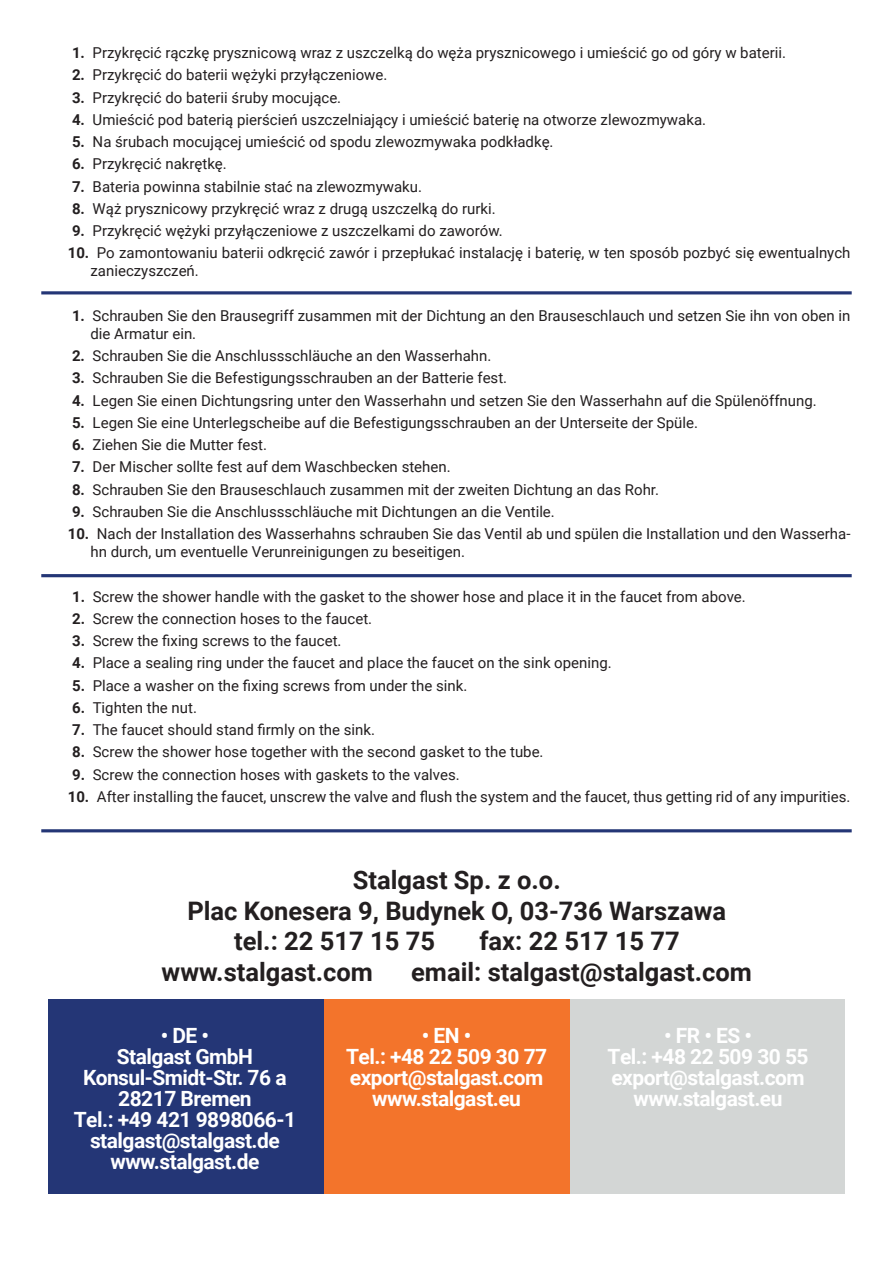
<style>
.page{position:relative;width:893px;height:1263px;background:#fff}
.page>*{position:absolute;margin:0;border:0;box-sizing:border-box;transform-origin:0 0}
.t1{font:700 25.5px "Roboto";color:#231f20}
.t2{font:700 21px/21px "Roboto";letter-spacing:-.025em;color:#fff;text-align:center}
.t3{font:15px/18px "Roboto";color:#231f20}
.s1{font-weight:700}
</style>
<div class="page">
<hr style="left:41px;top:291px;width:811px;height:3px;background:#243676">
<hr style="left:41px;top:574px;width:811px;height:3px;background:#243676">
<hr style="left:41px;top:829px;width:811px;height:3px;background:#243676">
<div style="left:570px;top:999px;width:275px;height:195px;background:#d3d6d5"></div>
<div style="left:323px;top:999px;width:247px;height:195px;background:#f3742b"></div>
<div style="left:48px;top:999px;width:276px;height:195px;background:#243676"></div>
<p class="t3" style="left:72px;top:43px;width:715px"><span class="s1">1.</span> Przykręcić rączkę prysznicową wraz z uszczelką do węża prysznicowego i umieścić go od góry w baterii.</p>
<p class="t3" style="left:72px;top:66px;width:317px"><span class="s1">2.</span> Przykręcić do baterii wężyki przyłączeniowe.</p>
<p class="t3" style="left:72px;top:88px;width:271px"><span class="s1">3.</span> Przykręcić do baterii śruby mocujące.</p>
<p class="t3" style="left:72px;top:110px;width:636px"><span class="s1">4.</span> Umieścić pod baterią pierścień uszczelniający i umieścić baterię na otworze zlewozmywaka.</p>
<p class="t3" style="left:72px;top:132px;width:483px"><span class="s1">5.</span> Na śrubach mocującej umieścić od spodu zlewozmywaka podkładkę.</p>
<p class="t3" style="left:72px;top:155px;width:156px"><span class="s1">6.</span> Przykręcić nakrętkę.</p>
<p class="t3" style="left:72px;top:177px;width:352px"><span class="s1">7.</span> Bateria powinna stabilnie stać na zlewozmywaku.</p>
<p class="t3" style="left:72px;top:199px;width:425px"><span class="s1">8.</span> Wąż prysznicowy przykręcić wraz z drugą uszczelką do rurki.</p>
<p class="t3" style="left:72px;top:221px;width:432px"><span class="s1">9.</span> Przykręcić wężyki przyłączeniowe z uszczelkami do zaworów.</p>
<p class="t3" style="left:91px;top:244px;width:761px;text-indent:-23px"><span class="s1">10.</span> Po zamontowaniu baterii odkręcić zawór i przepłukać instalację i baterię, w ten sposób pozbyć się ewentualnych zanieczyszczeń.</p>
<p class="t3" style="left:91px;top:306px;width:761px;text-indent:-18px"><span class="s1">1.</span> Schrauben Sie den Brausegriff zusammen mit der Dichtung an den Brauseschlauch und setzen Sie ihn von oben in die Armatur ein.</p>
<p class="t3" style="left:72px;top:346px;width:421px"><span class="s1">2.</span> Schrauben Sie die Anschlussschläuche an den Wasserhahn.</p>
<p class="t3" style="left:72px;top:369px;width:437px"><span class="s1">3.</span> Schrauben Sie die Befestigungsschrauben an der Batterie fest.</p>
<p class="t3" style="left:72px;top:391px;width:746px"><span class="s1">4.</span> Legen Sie einen Dichtungsring unter den Wasserhahn und setzen Sie den Wasserhahn auf die Spülenöffnung.</p>
<p class="t3" style="left:72px;top:413px;width:628px"><span class="s1">5.</span> Legen Sie eine Unterlegscheibe auf die Befestigungsschrauben an der Unterseite der Spüle.</p>
<p class="t3" style="left:72px;top:435px;width:197px"><span class="s1">6.</span> Ziehen Sie die Mutter fest.</p>
<p class="t3" style="left:72px;top:458px;width:380px"><span class="s1">7.</span> Der Mischer sollte fest auf dem Waschbecken stehen.</p>
<p class="t3" style="left:72px;top:480px;width:588px"><span class="s1">8.</span> Schrauben Sie den Brauseschlauch zusammen mit der zweiten Dichtung an das Rohr.</p>
<p class="t3" style="left:72px;top:502px;width:484px"><span class="s1">9.</span> Schrauben Sie die Anschlussschläuche mit Dichtungen an die Ventile.</p>
<p class="t3" style="left:91px;top:524px;width:761px;text-indent:-23px"><span class="s1">10.</span> Nach der Installation des Wasserhahns schrauben Sie das Ventil ab und spülen die Installation und den Wasserha&shy;hn durch, um eventuelle Verunreinigungen zu beseitigen.</p>
<p class="t3" style="left:72px;top:587px;width:675px"><span class="s1">1.</span> Screw the shower handle with the gasket to the shower hose and place it in the faucet from above.</p>
<p class="t3" style="left:72px;top:609px;width:302px"><span class="s1">2.</span> Screw the connection hoses to the faucet.</p>
<p class="t3" style="left:72px;top:631px;width:271px"><span class="s1">3.</span> Screw the fixing screws to the faucet.</p>
<p class="t3" style="left:72px;top:654px;width:541px"><span class="s1">4.</span> Place a sealing ring under the faucet and place the faucet on the sink opening.</p>
<p class="t3" style="left:72px;top:676px;width:397px"><span class="s1">5.</span> Place a washer on the fixing screws from under the sink.</p>
<p class="t3" style="left:72px;top:698px;width:126px"><span class="s1">6.</span> Tighten the nut.</p>
<p class="t3" style="left:72px;top:720px;width:305px"><span class="s1">7.</span> The faucet should stand firmly on the sink.</p>
<p class="t3" style="left:72px;top:742px;width:473px"><span class="s1">8.</span> Screw the shower hose together with the second gasket to the tube.</p>
<p class="t3" style="left:72px;top:765px;width:389px"><span class="s1">9.</span> Screw the connection hoses with gaskets to the valves.</p>
<p class="t3" style="left:68px;top:787px;width:784px"><span class="s1">10.</span> After installing the faucet, unscrew the valve and flush the system and the faucet, thus getting rid of any impurities.</p>
<h1 class="t1" style="left:353px;top:862px;width:209px">Stalgast Sp. z o.o.</h1>
<h1 class="t1" style="left:187px;top:893px;width:540px">Plac Konesera 9, Budynek O, 03-736 Warszawa</h1>
<h1 class="t1" style="left:234px;top:923px;width:202px">tel.: 22 517 15 75</h1>
<h1 class="t1" style="left:479px;top:923px;width:202px">fax: 22 517 15 77</h1>
<h1 class="t1" style="left:162px;top:954px;width:213px">www.stalgast.com</h1>
<h1 class="t1" style="left:411px;top:954px;width:342px">email: stalgast@stalgast.com</h1>
<h2 class="t2" style="left:74px;top:1024px;width:224px">• DE •<br>Stalgast GmbH<br>Konsul-Smidt-Str. 76 a<br>28217 Bremen<br>Tel.: +49 421 9898066-1 stalgast@stalgast.de www.stalgast.de</h2>
<h2 class="t2" style="left:346px;top:1024px;width:203px">• EN •<br>Tel.: +48 22 509 30 77 export@stalgast.com www.stalgast.eu</h2>
<h2 class="t2" style="left:607px;top:1024px;width:203px">• FR • ES •<br>Tel.: +48 22 509 30 55 export@stalgast.com www.stalgast.eu</h2>
</div>
